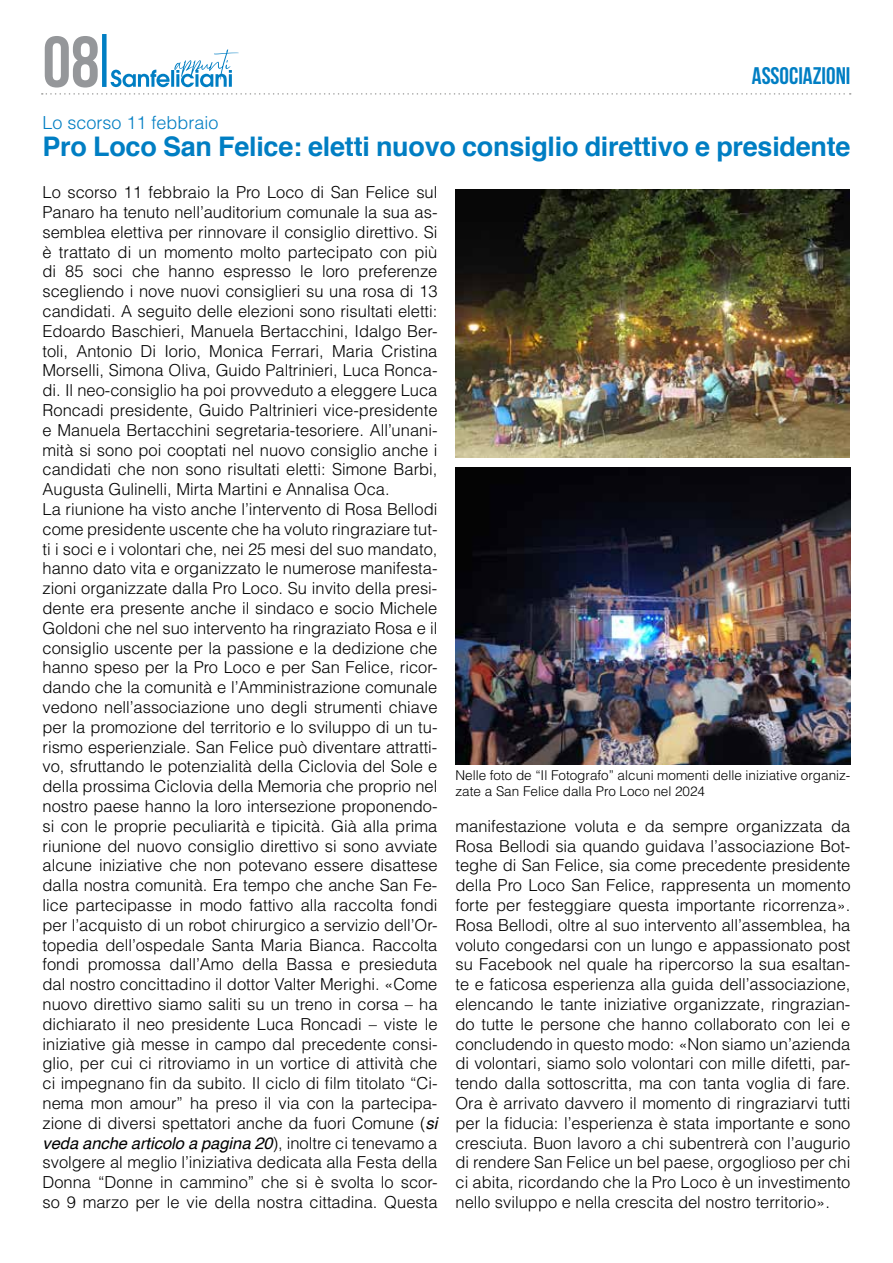
<style>
.page{position:relative;width:893px;height:1263px;background:#fff}
.page>*{position:absolute;margin:0;border:0;box-sizing:border-box;transform-origin:0 0}
.t1{font:72px "Bebas Neue";color:#95979a}
.t2{font:700 27px "Helvetica";letter-spacing:-.01em;color:#007ec3}
.t3{font:24px "Bebas Neue";color:#007ec3}
.t4{font:300 18px "Helvetica";color:#007ec3}
.t5{font:300 16.5px/19.8px "Helvetica";color:#000}
.t6{font:300 13.5px/16.2px "Helvetica";color:#000}
.s1{font-weight:400;font-style:italic}
</style>
<div class="page">
<svg style="left:42px;top:93px;width:809px;height:2px"></svg>
<div style="left:102px;top:34px;width:5px;height:53px;background:#007ec3"></div>
<svg style="left:111px;top:49px;width:128px;height:38px"></svg>
<img style="left:455px;top:189px;width:395px;height:268px">
<img style="left:455px;top:468px;width:395px;height:296px">
<h1 class="t1" style="left:43px;top:23px;width:59px">08</h1>
<h3 class="t3" style="left:752px;top:62px;width:100px">ASSOCIAZIONI</h3>
<p class="t4" style="left:43px;top:112px;width:178px">Lo scorso 11 febbraio</p>
<h2 class="t2" style="left:43px;top:125px;width:809px">Pro Loco San Felice: eletti nuovo consiglio direttivo e presidente</h2>
<p class="t5" style="left:43px;top:182px;width:396px">Lo scorso 11 febbraio la Pro Loco di San Felice sul Panaro ha tenuto nell’auditorium comunale la sua as&shy;semblea elettiva per rinnovare il consiglio direttivo. Si è trattato di un momento molto partecipato con più di 85 soci che hanno espresso le loro preferenze scegliendo i nove nuovi consiglieri su una rosa di 13 candidati. A seguito delle elezioni sono risultati eletti:<br>Edoardo Baschieri, Manuela Bertacchini, Idalgo Ber&shy;toli, Antonio Di Iorio, Monica Ferrari, Maria Cristina Morselli, Simona Oliva, Guido Paltrinieri, Luca Ronca&shy;di. Il neo-consiglio ha poi provveduto a eleggere Luca Roncadi presidente, Guido Paltrinieri vice-presidente e Manuela Bertacchini segretaria-tesoriere. All’unani&shy;mità si sono poi cooptati nel nuovo consiglio anche i candidati che non sono risultati eletti: Simone Barbi, Augusta Gulinelli, Mirta Martini e Annalisa Oca.<br>La riunione ha visto anche l’intervento di Rosa Bellodi come presidente uscente che ha voluto ringraziare tut&shy;ti i soci e i volontari che, nei 25 mesi del suo mandato, hanno dato vita e organizzato le numerose manifesta&shy;zioni organizzate dalla Pro Loco. Su invito della presi&shy;dente era presente anche il sindaco e socio Michele Goldoni che nel suo intervento ha ringraziato Rosa e il consiglio uscente per la passione e la dedizione che hanno speso per la Pro Loco e per San Felice, ricor&shy;dando che la comunità e l’Amministrazione comunale vedono nell’associazione uno degli strumenti chiave per la promozione del territorio e lo sviluppo di un tu&shy;rismo esperienziale. San Felice può diventare attratti&shy;vo, sfruttando le potenzialità della Ciclovia del Sole e della prossima Ciclovia della Memoria che proprio nel nostro paese hanno la loro intersezione proponendo&shy;si con le proprie peculiarità e tipicità. Già alla prima riunione del nuovo consiglio direttivo si sono avviate alcune iniziative che non potevano essere disattese dalla nostra comunità. Era tempo che anche San Fe&shy;lice partecipasse in modo fattivo alla raccolta fondi per l’acquisto di un robot chirurgico a servizio dell’Or&shy;topedia dell’ospedale Santa Maria Bianca. Raccolta fondi promossa dall’Amo della Bassa e presieduta dal nostro concittadino il dottor Valter Merighi. «Come nuovo direttivo siamo saliti su un treno in corsa – ha dichiarato il neo presidente Luca Roncadi – viste le iniziative già messe in campo dal precedente consi&shy;glio, per cui ci ritroviamo in un vortice di attività che ci impegnano fin da subito. Il ciclo di film titolato “Ci&shy;nema mon amour” ha preso il via con la partecipa&shy;zione di diversi spettatori anche da fuori Comune (<span class="s1">si veda anche articolo a pagina 20</span>), inoltre ci tenevamo a svolgere al meglio l’iniziativa dedicata alla Festa della Donna “Donne in cammino” che si è svolta lo scor&shy;so 9 marzo per le vie della nostra cittadina. Questa</p>
<p class="t6" style="left:455px;top:766px;width:396px">Nelle foto de “Il Fotografo” alcuni momenti delle iniziative organiz&shy;zate a San Felice dalla Pro Loco nel 2024</p>
<p class="t5" style="left:455px;top:816px;width:396px;text-align:justify">manifestazione voluta e da sempre organizzata da Rosa Bellodi sia quando guidava l’associazione Bot&shy;teghe di San Felice, sia come precedente presidente della Pro Loco San Felice, rappresenta un momento forte per festeggiare questa importante ricorrenza».<br>Rosa Bellodi, oltre al suo intervento all’assemblea, ha voluto congedarsi con un lungo e appassionato post su Facebook nel quale ha ripercorso la sua esaltan&shy;te e faticosa esperienza alla guida dell’associazione, elencando le tante iniziative organizzate, ringrazian&shy;do tutte le persone che hanno collaborato con lei e concludendo in questo modo: «Non siamo un’azienda di volontari, siamo solo volontari con mille difetti, par&shy;tendo dalla sottoscritta, ma con tanta voglia di fare.<br>Ora è arrivato davvero il momento di ringraziarvi tutti per la fiducia: l’esperienza è stata importante e sono cresciuta. Buon lavoro a chi subentrerà con l’augurio di rendere San Felice un bel paese, orgoglioso per chi ci abita, ricordando che la Pro Loco è un investimento nello sviluppo e nella crescita del nostro territorio».</p>
</div>
